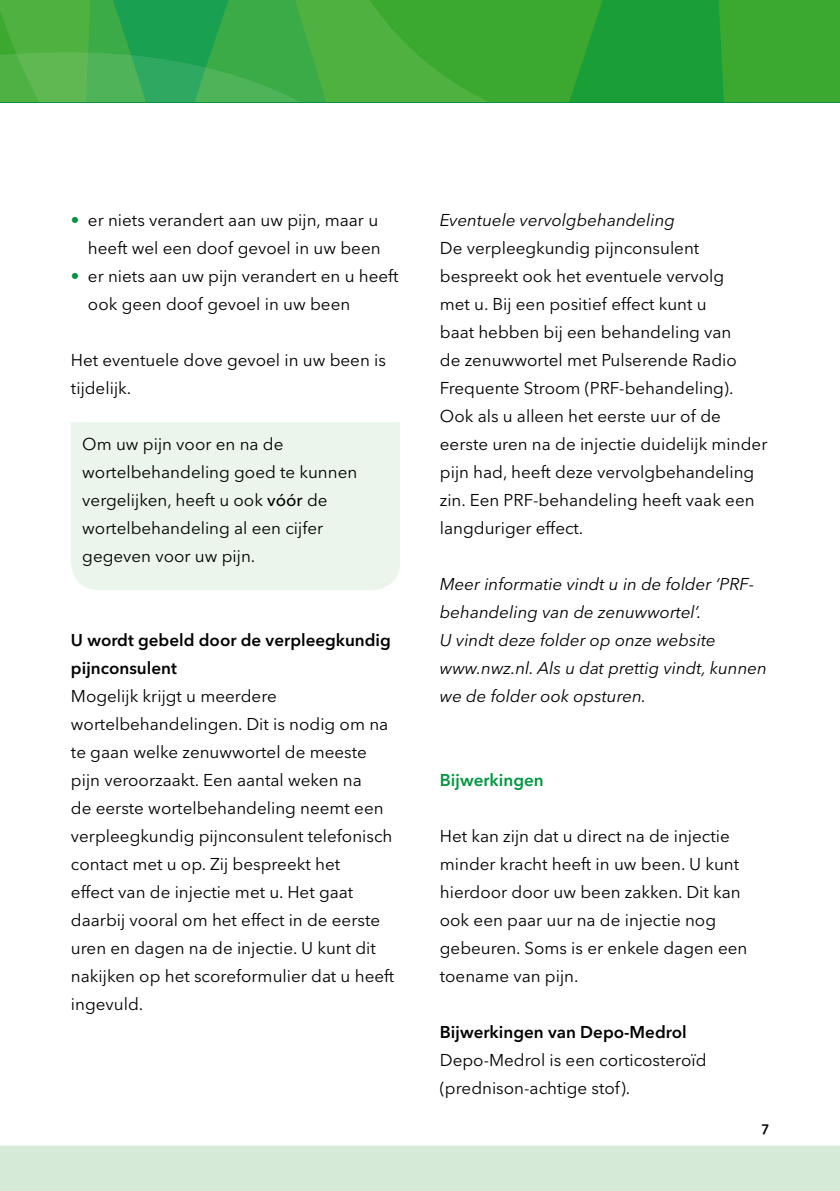
<style>
.page{position:relative;width:840px;height:1191px;background:#fff}
.page>*{position:absolute;margin:0;border:0;box-sizing:border-box;transform-origin:0 0}
.t1{font:17px/28px "Avenir Next LT Pro";color:#000}
.t2{font:italic 17px/28px "Avenir Next LT Pro";color:#000}
.t3{font:600 17px/28px "Avenir Next LT Pro";color:#000}
.t4{font:600 17px "Avenir Next LT Pro";color:#00963f}
.t5{font:600 14px "Avenir Next LT Pro";color:#000}
.s1{font-family:"Helvetica Neue LT";color:#00963f}
.s2{font-weight:500}
</style>
<div class="page">
<svg style="left:0;top:0;width:839px;height:102px;background:#36a839"></svg>
<svg style="left:0;top:52px;width:300px;height:50px;background:#45af53"></svg>
<div style="left:0;top:1145px;width:839px;height:46px;background:#d6ead8"></div>
<div style="left:71px;top:422px;width:329px;height:168px;background:#ebf5ec"></div>
<p class="t1" style="left:71px;top:206px;width:311px;text-align:right"><span class="s1">•</span> er niets verandert aan uw pijn, maar u heeft wel een doof gevoel in uw been</p>
<p class="t1" style="left:88px;top:262px;width:312px;text-indent:-17px"><span class="s1">•</span> er niets aan uw pijn verandert en u heeft ook geen doof gevoel in uw been</p>
<p class="t1" style="left:71px;top:346px;width:316px">Het eventuele dove gevoel in uw been is tijdelijk.</p>
<p class="t1" style="left:82px;top:430px;width:276px">Om uw pijn voor en na de wortelbehandeling goed te kunnen vergelijken, heeft u ook <span class="s2">vóór</span> de wortelbehandeling al een cijfer gegeven voor uw pijn.</p>
<p class="t3" style="left:71px;top:626px;width:321px">U wordt gebeld door de verpleegkundig pijnconsulent</p>
<p class="t1" style="left:71px;top:682px;width:325px">Mogelijk krijgt u meerdere wortelbehandelingen. Dit is nodig om na te gaan welke zenuwwortel de meeste pijn veroorzaakt. Een aantal weken na<br>de eerste wortelbehandeling neemt een verpleegkundig pijnconsulent telefonisch contact met u op. Zij bespreekt het<br>effect van de injectie met u. Het gaat daarbij vooral om het effect in de eerste uren en dagen na de injectie. U kunt dit nakijken op het scoreformulier dat u heeft ingevuld.</p>
<p class="t2" style="left:439px;top:206px;width:237px">Eventuele vervolgbehandeling</p>
<p class="t1" style="left:439px;top:234px;width:329px">De verpleegkundig pijnconsulent bespreekt ook het eventuele vervolg<br>met u. Bij een positief effect kunt u<br>baat hebben bij een behandeling van<br>de zenuwwortel met Pulserende Radio Frequente Stroom (PRF-behandeling).<br>Ook als u alleen het eerste uur of de eerste uren na de injectie duidelijk minder pijn had, heeft deze vervolgbehandeling zin. Een PRF-behandeling heeft vaak een langduriger effect.</p>
<p class="t2" style="left:439px;top:570px;width:328px">Meer informatie vindt u in de folder ‘PRF&shy;behandeling van de zenuwwortel’.<br>U vindt deze folder op onze website www.nwz.nl. Als u dat prettig vindt, kunnen we de folder ook opsturen.</p>
<p class="t4" style="left:439px;top:770px;width:105px">Bijwerkingen</p>
<p class="t1" style="left:439px;top:822px;width:309px">Het kan zijn dat u direct na de injectie minder kracht heeft in uw been. U kunt hierdoor door uw been zakken. Dit kan ook een paar uur na de injectie nog gebeuren. Soms is er enkele dagen een toename van pijn.</p>
<p class="t3" style="left:439px;top:1018px;width:248px">Bijwerkingen van Depo-Medrol</p>
<p class="t1" style="left:439px;top:1046px;width:268px">Depo-Medrol is een corticosteroïd (prednison-achtige stof).</p>
<p class="t5" style="left:761px;top:1118px;width:9px">7</p>
</div>
